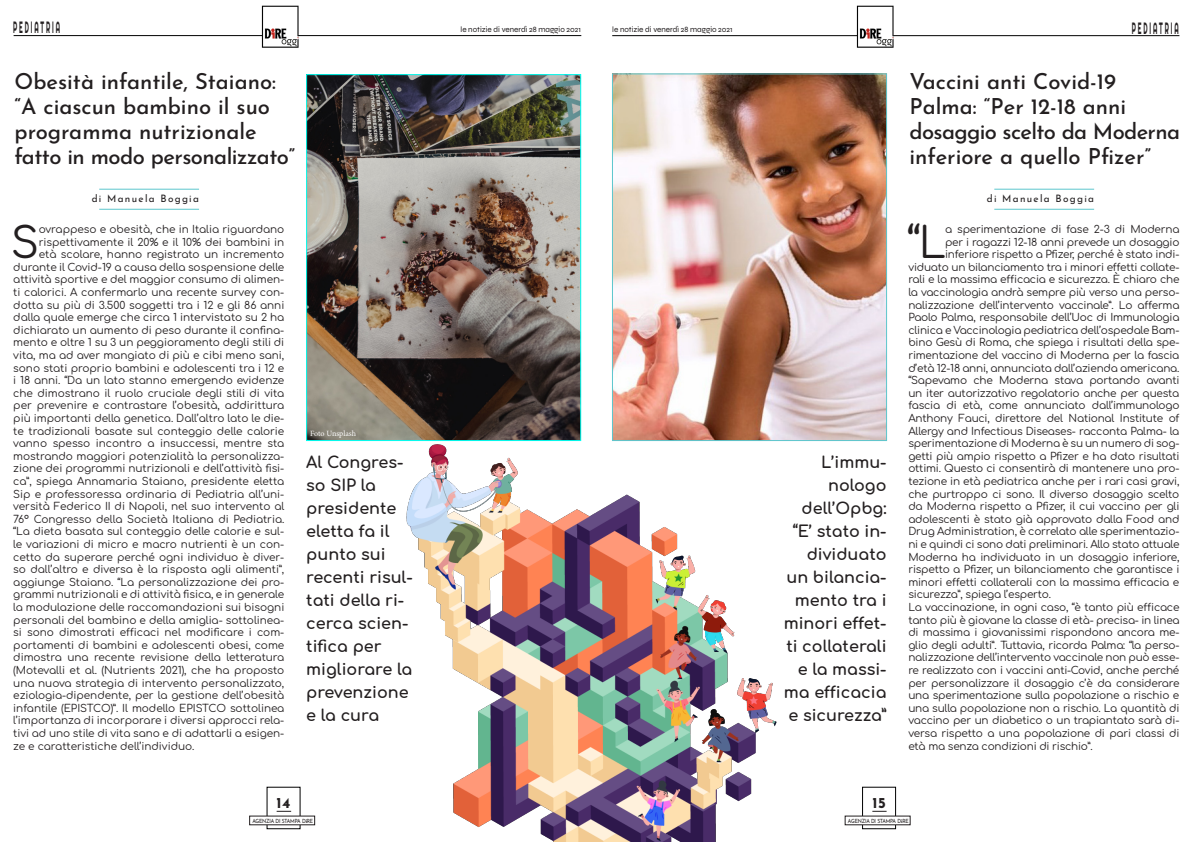
<style>
.page{position:relative;width:1191px;height:842px;background:#fff}
.page>*{position:absolute;margin:0;border:0;box-sizing:border-box;transform-origin:0 0}
.t1{font:42.8px "Comfortaa";color:#231f20}
.t2{font:500 22px "Josefin Sans";color:#231f20}
.t3{font:500 22px "Josefin Sans";letter-spacing:-.025em;color:#231f20}
.t4{font:500 22px "Josefin Sans";letter-spacing:-.03em;color:#231f20}
.t5{font:16.4px "Righteous";letter-spacing:.29em;color:#231f20;scale:.39 1}
.t6{font:16px/23px "Comfortaa";color:#231f20;text-align:right}
.t7{font:700 15px "Josefin Sans";color:#231f20}
.t8{font:10.5px/12.6px "Comfortaa";letter-spacing:-.005em;color:#231f20;text-align:justify}
.t9{font:10.2px "Josefin Sans";letter-spacing:.13em;color:#231f20}
.t10{font:8px "Syne";color:#231f20}
.t11{font:8px "Minion Pro";letter-spacing:-.005em;color:#fff}
.t12{font:5.7px "Josefin Sans";letter-spacing:-.04em;color:#231f20;scale:.88 1}
.s1{font-weight:700}
</style>
<div class="page">
<img style="left:386px;top:387px;width:391px;height:455px">
<hr style="left:994px;top:209px;width:100px;height:1px;background:#5cc6cd">
<hr style="left:994px;top:189px;width:100px;height:1px;background:#5cc6cd">
<img style="left:614px;top:75px;width:271px;height:364px">
<div style="left:612px;top:73px;width:275px;height:368px;border:1px solid #5cc6cd"></div>
<img style="left:308px;top:76px;width:271px;height:363px">
<div style="left:306px;top:74px;width:275px;height:367px;border:1px solid #00fff2"></div>
<hr style="left:99px;top:209px;width:100px;height:1px;background:#5cc6cd">
<hr style="left:99px;top:189px;width:100px;height:1px;background:#5cc6cd">
<hr style="left:14px;top:35px;width:567px;height:1px;background:#000">
<img style="left:247px;top:5px;width:73px;height:42px">
<svg style="left:277px;top:811px;width:14px;height:1px"></svg>
<hr style="left:612px;top:35px;width:567px;height:1px;background:#000">
<img style="left:842px;top:5px;width:74px;height:42px">
<div style="left:862px;top:787px;width:34px;height:42px;background:#fff;border:1px solid #000"></div>
<svg style="left:872px;top:811px;width:14px;height:1px"></svg>
<div style="left:845px;top:816px;width:65px;height:9px;background:#fff"></div>
<h3 class="t5" style="left:13px;top:17px;width:122px">PEDIATRIA</h3>
<h3 class="t5" style="left:1131px;top:17px;width:122px">PEDIATRIA</h3>
<p class="t10" style="left:460px;top:24px;width:122px">le notizie di venerdì 28 maggio 2021</p>
<p class="t10" style="left:612px;top:24px;width:122px">le notizie di venerdì 28 maggio 2021</p>
<p class="t2" style="left:14px;top:64px;width:263px">Obesità infantile, Staiano:</p>
<p class="t2" style="left:14px;top:89px;width:257px">“A ciascun bambino il suo</p>
<p class="t2" style="left:14px;top:114px;width:244px">programma nutrizionale</p>
<p class="t3" style="left:14px;top:139px;width:282px">fatto in modo personalizzato”</p>
<p class="t9" style="left:92px;top:191px;width:109px">di Manuela Boggia</p>
<p class="t1" style="left:11px;top:204px;width:30px">S</p>
<p class="t8" style="left:39px;top:222px;width:247px">ovrappeso e obesità, che in Italia riguardano</p>
<p class="t8" style="left:39px;top:234px;width:247px">rispettivamente il 20% e il 10% dei bambini in</p>
<p class="t8" style="left:39px;top:247px;width:247px">età scolare, hanno registrato un incremento</p>
<p class="t8" style="left:13px;top:259px;width:272px">durante il Covid-19 a causa della sospensione delle</p>
<p class="t8" style="left:13px;top:272px;width:272px">attività sportive e del maggior consumo di alimen-</p>
<p class="t8" style="left:13px;top:285px;width:272px">ti calorici. A confermarlo una recente survey con-</p>
<p class="t8" style="left:13px;top:297px;width:272px">dotta su più di 3.500 soggetti tra i 12 e gli 86 anni</p>
<p class="t8" style="left:13px;top:310px;width:272px">dalla quale emerge che circa 1 intervistato su 2 ha</p>
<p class="t8" style="left:13px;top:322px;width:272px">dichiarato un aumento di peso durante il confina-</p>
<p class="t8" style="left:13px;top:335px;width:272px">mento e oltre 1 su 3 un peggioramento degli stili di</p>
<p class="t8" style="left:13px;top:348px;width:272px">vita, ma ad aver mangiato di più e cibi meno sani,</p>
<p class="t8" style="left:13px;top:360px;width:272px">sono stati proprio bambini e adolescenti tra i 12 e</p>
<p class="t8" style="left:13px;top:373px;width:272px">i 18 anni. “Da un lato stanno emergendo evidenze</p>
<p class="t8" style="left:13px;top:385px;width:272px">che dimostrano il ruolo cruciale degli stili di vita</p>
<p class="t8" style="left:13px;top:398px;width:272px">per prevenire e contrastare l’obesità, addirittura</p>
<p class="t8" style="left:13px;top:411px;width:272px">più importanti della genetica. Dall’altro lato le die-</p>
<p class="t8" style="left:13px;top:423px;width:272px">te tradizionali basate sul conteggio delle calorie</p>
<p class="t8" style="left:13px;top:436px;width:272px">vanno spesso incontro a insuccessi, mentre sta</p>
<p class="t8" style="left:13px;top:448px;width:272px">mostrando maggiori potenzialità la personalizza-</p>
<p class="t8" style="left:13px;top:461px;width:272px">zione dei programmi nutrizionali e dell’attività fisi-</p>
<p class="t8" style="left:13px;top:474px;width:272px">ca”, spiega Annamaria Staiano, presidente eletta</p>
<p class="t8" style="left:13px;top:486px;width:272px">Sip e professoressa ordinaria di Pediatria all’uni-</p>
<p class="t8" style="left:13px;top:499px;width:272px">versità Federico II di Napoli, nel suo intervento al</p>
<p class="t8" style="left:13px;top:511px;width:272px">76° Congresso della Società Italiana di Pediatria.</p>
<p class="t8" style="left:13px;top:524px;width:272px">“La dieta basata sul conteggio delle calorie e sul-</p>
<p class="t8" style="left:13px;top:537px;width:272px">le variazioni di micro e macro nutrienti è un con-</p>
<p class="t8" style="left:13px;top:549px;width:272px">cetto da superare perché ogni individuo è diver-</p>
<p class="t8" style="left:13px;top:562px;width:272px">so dall’altro e diversa è la risposta agli alimenti”,</p>
<p class="t8" style="left:13px;top:574px;width:272px">aggiunge Staiano. “La personalizzazione dei pro-</p>
<p class="t8" style="left:13px;top:587px;width:272px">grammi nutrizionali e di attività fisica, e in generale</p>
<p class="t8" style="left:13px;top:600px;width:272px">la modulazione delle raccomandazioni sui bisogni</p>
<p class="t8" style="left:13px;top:612px;width:272px">personali del bambino e della amiglia- sottolinea-</p>
<p class="t8" style="left:13px;top:625px;width:272px">si sono dimostrati efficaci nel modificare i com-</p>
<p class="t8" style="left:13px;top:637px;width:272px">portamenti di bambini e adolescenti obesi, come</p>
<p class="t8" style="left:13px;top:650px;width:272px">dimostra una recente revisione della letteratura</p>
<p class="t8" style="left:13px;top:663px;width:272px">(Motevalli et al. (Nutrients 2021), che ha proposto</p>
<p class="t8" style="left:13px;top:675px;width:272px">una nuova strategia di intervento personalizzato,</p>
<p class="t8" style="left:13px;top:688px;width:272px">eziologia-dipendente, per la gestione dell’obesità</p>
<p class="t8" style="left:13px;top:700px;width:272px">infantile (EPISTCO)”. Il modello EPISTCO sottolinea</p>
<p class="t8" style="left:13px;top:713px;width:272px">l’importanza di incorporare i diversi approcci rela-</p>
<p class="t8" style="left:13px;top:726px;width:272px">tivi ad uno stile di vita sano e di adattarli a esigen-</p>
<p class="t8" style="left:13px;top:738px;width:183px">ze e caratteristiche dell’individuo.</p>
<p class="t11" style="left:310px;top:428px;width:47px">Foto Unsplash</p>
<p class="t6" style="left:306px;top:448px;width:108px;text-align:left">Al Congres&shy;so SIP la presidente eletta fa il punto sui recenti risul&shy;tati della ri&shy;cerca scien&shy;tifica per migliorare la prevenzione e la cura</p>
<h3 class="t7" style="left:277px;top:792px;width:15px">14</h3>
<p class="t12" style="left:252px;top:816px;width:71px">AGENZIA DI STAMPA D<span class="s1">i</span>RE</p>
<p class="t6" style="left:783px;top:448px;width:104px">L’immu&shy;nologo dell’Opbg: “E’ stato in&shy;dividuato un bilancia&shy;mento tra i minori effet&shy;ti collaterali e la massi&shy;ma efficacia e sicurezza”</p>
<p class="t2" style="left:909px;top:64px;width:208px">Vaccini anti Covid-19</p>
<p class="t2" style="left:909px;top:89px;width:218px">Palma: “Per 12-18 anni</p>
<p class="t4" style="left:909px;top:114px;width:272px">dosaggio scelto da Moderna</p>
<p class="t2" style="left:909px;top:139px;width:243px">inferiore a quello Pfizer”</p>
<p class="t9" style="left:986px;top:191px;width:109px">di Manuela Boggia</p>
<p class="t1" style="left:907px;top:204px;width:40px">“L</p>
<p class="t8" style="left:908px;top:222px;width:272px;text-align:right">a sperimentazione di fase 2-3 di Moderna<br>per i ragazzi 12-18 anni prevede un dosaggio inferiore rispetto a Pfizer, perché è stato indi&shy;viduato un bilanciamento tra i minori effetti collate&shy;rali e la massima efficacia e sicurezza. È chiaro che la vaccinologia andrà sempre più verso una perso&shy;nalizzazione dell’intervento vaccinale”. Lo afferma Paolo Palma, responsabile dell’Uoc di Immunologia clinica e Vaccinologia pediatrica dell’ospedale Bam&shy;bino Gesù di Roma, che spiega i risultati della spe&shy;rimentazione del vaccino di Moderna per la fascia d’età 12-18 anni, annunciata dall’azienda americana.</p>
<p class="t8" style="left:908px;top:373px;width:272px">“Sapevamo che Moderna stava portando avanti un iter autorizzativo regolatorio anche per questa fascia di età, come annunciato dall’immunologo Anthony Fauci, direttore del National Institute of Allergy and Infectious Diseases- racconta Palma- la sperimentazione di Moderna è su un numero di sog&shy;getti più ampio rispetto a Pfizer e ha dato risultati ottimi. Questo ci consentirà di mantenere una pro&shy;tezione in età pediatrica anche per i rari casi gravi, che purtroppo ci sono. Il diverso dosaggio scelto da Moderna rispetto a Pfizer, il cui vaccino per gli adolescenti è stato già approvato dalla Food and Drug Administration, è correlato alle sperimentazio&shy;ni e quindi ci sono dati preliminari. Allo stato attuale Moderna ha individuato in un dosaggio inferiore, rispetto a Pfizer, un bilanciamento che garantisce i minori effetti collaterali con la massima efficacia e sicurezza”, spiega l’esperto.</p>
<p class="t8" style="left:908px;top:600px;width:272px">La vaccinazione, in ogni caso, “è tanto più efficace tanto più è giovane la classe di età- precisa- in linea di massima i giovanissimi rispondono ancora me&shy;glio degli adulti”. Tuttavia, ricorda Palma: “la perso&shy;nalizzazione dell’intervento vaccinale non può esse&shy;re realizzato con i vaccini anti-Covid, anche perché per personalizzare il dosaggio c’è da considerare una sperimentazione sulla popolazione a rischio e una sulla popolazione non a rischio. La quantità di vaccino per un diabetico o un trapiantato sarà di&shy;versa rispetto a una popolazione di pari classi di età ma senza condizioni di rischio”.</p>
<h3 class="t7" style="left:872px;top:792px;width:15px">15</h3>
<p class="t12" style="left:848px;top:816px;width:71px">AGENZIA DI STAMPA D<span class="s1">i</span>RE</p>
</div>
